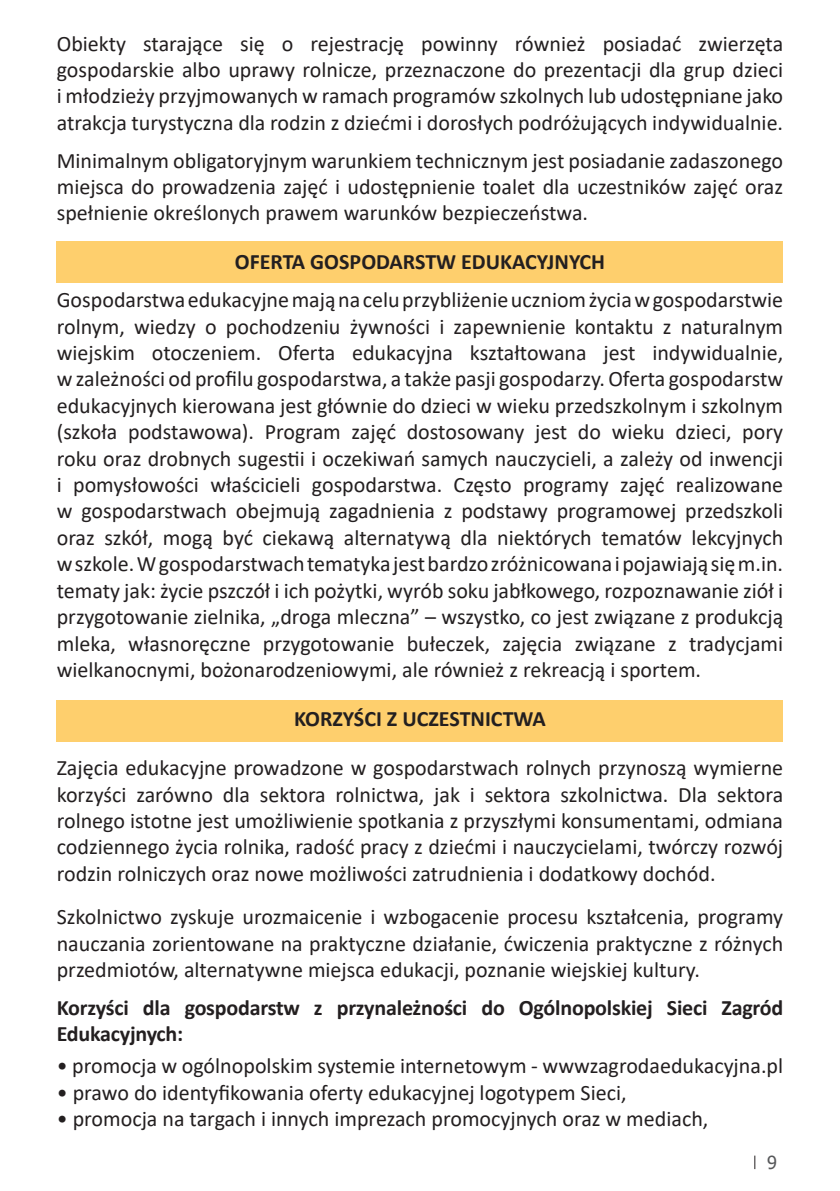
<style>
.page{position:relative;width:840px;height:1191px;background:#fff}
.page>*{position:absolute;margin:0;border:0;box-sizing:border-box;transform-origin:0 0}
.Prosty_tekst{font:22px/26.4px "Calibri";color:#231f20;text-align:justify}
.Prosty_tekst-2{font:700 22px/26.4px "Calibri";letter-spacing:-.01em;color:#231f20}
.t1{font:18px "Tahoma";color:#57585a}
</style>
<div class="page">
<svg style="left:754px;top:1155px;width:1px;height:14px"></svg>
<div style="left:57px;top:700px;width:725px;height:42px;background:#fecf6d"></div>
<div style="left:57px;top:241px;width:725px;height:42px;background:#fecf6d"></div>
<p class="Prosty_tekst" style="left:57px;top:29px;width:727px">Obiekty starające się o rejestrację powinny również posiadać zwierzęta gospodarskie albo uprawy rolnicze, przeznaczone do prezentacji dla grup dzieci i młodzieży przyjmowanych w ramach programów szkolnych lub udostępniane jako atrakcja turystyczna dla rodzin z dziećmi i dorosłych podróżujących indywidualnie.</p>
<p class="Prosty_tekst" style="left:57px;top:146px;width:727px">Minimalnym obligatoryjnym warunkiem technicznym jest posiadanie zadaszonego miejsca do prowadzenia zajęć i udostępnienie toalet dla uczestników zajęć oraz spełnienie określonych prawem warunków bezpieczeństwa.</p>
<p class="Prosty_tekst-2" style="left:235px;top:249px;width:371px">OFERTA GOSPODARSTW EDUKACYJNYCH</p>
<p class="Prosty_tekst" style="left:57px;top:286px;width:727px">Gospodarstwa edukacyjne mają na celu przybliżenie uczniom życia w gospodarstwie rolnym, wiedzy o pochodzeniu żywności i zapewnienie kontaktu z naturalnym wiejskim otoczeniem. Oferta edukacyjna kształtowana jest indywidualnie, w zależności od profilu gospodarstwa, a także pasji gospodarzy. Oferta gospodarstw edukacyjnych kierowana jest głównie do dzieci w wieku przedszkolnym i szkolnym (szkoła podstawowa). Program zajęć dostosowany jest do wieku dzieci, pory roku oraz drobnych sugestii i oczekiwań samych nauczycieli, a zależy od inwencji i pomysłowości właścicieli gospodarstwa. Często programy zajęć realizowane w gospodarstwach obejmują zagadnienia z podstawy programowej przedszkoli oraz szkół, mogą być ciekawą alternatywą dla niektórych tematów lekcyjnych w szkole. W gospodarstwach tematyka jest bardzo zróżnicowana i pojawiają się m.in. tematy jak: życie pszczół i ich pożytki, wyrób soku jabłkowego, rozpoznawanie ziół i przygotowanie zielnika, „droga mleczna” – wszystko, co jest związane z produkcją mleka, własnoręczne przygotowanie bułeczek, zajęcia związane z tradycjami wielkanocnymi, bożonarodzeniowymi, ale również z rekreacją i sportem.</p>
<p class="Prosty_tekst-2" style="left:294px;top:705px;width:253px">KORZYŚCI Z UCZESTNICTWA</p>
<p class="Prosty_tekst" style="left:57px;top:754px;width:727px">Zajęcia edukacyjne prowadzone w gospodarstwach rolnych przynoszą wymierne korzyści zarówno dla sektora rolnictwa, jak i sektora szkolnictwa. Dla sektora rolnego istotne jest umożliwienie spotkania z przyszłymi konsumentami, odmiana codziennego życia rolnika, radość pracy z dziećmi i nauczycielami, twórczy rozwój rodzin rolniczych oraz nowe możliwości zatrudnienia i dodatkowy dochód.</p>
<p class="Prosty_tekst" style="left:57px;top:903px;width:727px">Szkolnictwo zyskuje urozmaicenie i wzbogacenie procesu kształcenia, programy nauczania zorientowane na praktyczne działanie, ćwiczenia praktyczne z różnych przedmiotów, alternatywne miejsca edukacji, poznanie wiejskiej kultury.</p>
<p class="Prosty_tekst-2" style="left:57px;top:994px;width:727px">Korzyści dla gospodarstw z przynależności do Ogólnopolskiej Sieci Zagród<br>Edukacyjnych:</p>
<p class="Prosty_tekst" style="left:57px;top:1052px;width:727px">• promocja w ogólnopolskim systemie internetowym - wwwzagrodaedukacyjna.pl</p>
<p class="Prosty_tekst" style="left:57px;top:1078px;width:571px">• prawo do identyfikowania oferty edukacyjnej logotypem Sieci,</p>
<p class="Prosty_tekst" style="left:57px;top:1105px;width:652px">• promocja na targach i innych imprezach promocyjnych oraz w mediach,</p>
<p class="t1" style="left:766px;top:1150px;width:11px">9</p>
</div>
